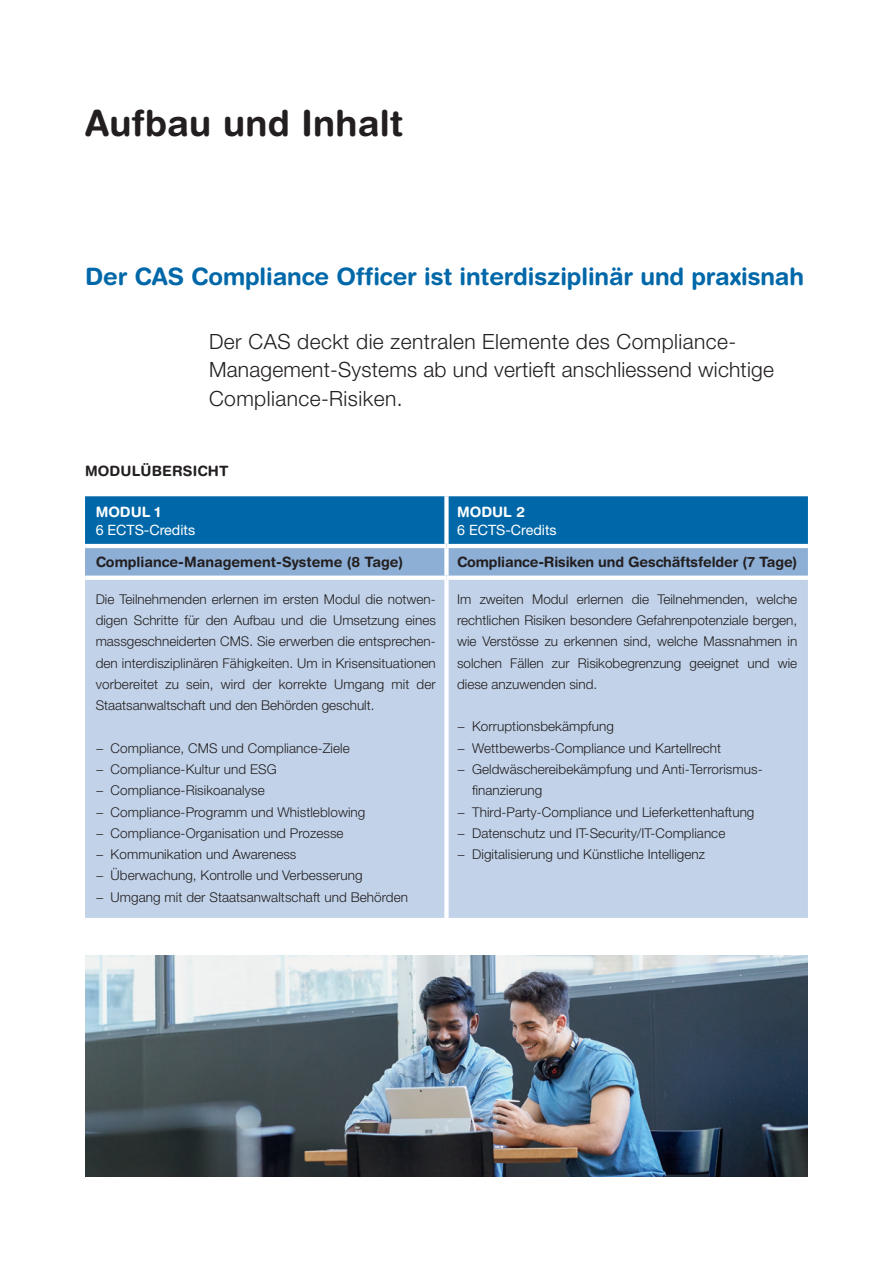
<style>
.page{position:relative;width:893px;height:1263px;background:#fff}
.page>*{position:absolute;margin:0;border:0;box-sizing:border-box;transform-origin:0 0}
.t1{font:700 36px "Helvetica Rounded LT Std";letter-spacing:.005em;color:#231f20}
.t2{font:700 24px "Helvetica Rounded LT Std";letter-spacing:-.005em;color:#0068a9}
.t3{font:300 21px/28.5px "Helvetica Neue LT Pro";letter-spacing:.02em;color:#231f20}
.t4{font:700 14.25px "Helvetica Rounded LT Std";color:#231f20}
.t5{font:14.25px "Helvetica Neue LT Pro";color:#fff}
.t6{font:700 14.25px "Helvetica Rounded LT Std";color:#fff}
.t7{font:300 13.5px/21.3px "Helvetica Neue LT Pro";letter-spacing:.005em;color:#231f20;text-align:justify}
</style>
<div class="page">
<svg style="left:85px;top:496px;width:723px;height:80px;background:#3683ba"></svg>
<div style="left:85px;top:580px;width:723px;height:338px;background:#c2d3e9"></div>
<div style="left:444px;top:496px;width:5px;height:48px;background:#fff"></div>
<hr style="left:85px;top:544px;width:361px;height:4px;background:#fff">
<hr style="left:446px;top:544px;width:362px;height:4px;background:#fff">
<div style="left:444px;top:548px;width:5px;height:28px;background:#fff"></div>
<div style="left:444px;top:580px;width:5px;height:338px;background:#fff"></div>
<img style="left:85px;top:956px;width:723px;height:221px">
<h1 class="t1" style="left:85px;top:101px;width:320px">Aufbau und Inhalt</h1>
<h2 class="t2" style="left:85px;top:262px;width:721px">Der CAS Compliance Officer ist interdisziplinär und praxisnah</h2>
<h3 class="t3" style="left:209px;top:327px;width:566px">Der CAS deckt die zentralen Elemente des Compliance-<br>Management-Systems ab und vertieft anschliessend wichtige<br>Compliance-Risiken.</h3>
<p class="t4" style="left:85px;top:462px;width:145px">MODULÜBERSICHT</p>
<p class="t6" style="left:96px;top:504px;width:67px">MODUL 1</p>
<p class="t5" style="left:96px;top:521px;width:101px">6 ECTS-Credits</p>
<p class="t6" style="left:457px;top:504px;width:69px">MODUL 2</p>
<p class="t5" style="left:457px;top:521px;width:101px">6 ECTS-Credits</p>
<p class="t4" style="left:96px;top:553px;width:309px">Compliance-Management-Systeme (8 Tage)</p>
<p class="t4" style="left:457px;top:553px;width:342px">Compliance-Risiken und Geschäftsfelder (7 Tage)</p>
<p class="t7" style="left:96px;top:588px;width:342px">Die Teilnehmenden erlernen im ersten Modul die notwen&shy;digen Schritte für den Aufbau und die Umsetzung eines massgeschneiderten CMS. Sie erwerben die entsprechen&shy;den interdisziplinären Fähigkeiten. Um in Krisensituationen vorbereitet zu sein, wird der korrekte Umgang mit der Staatsanwaltschaft und den Behörden geschult.</p>
<p class="t7" style="left:96px;top:737px;width:314px;text-align:left">− Compliance, CMS und Compliance-Ziele<br>− Compliance-Kultur und ESG<br>− Compliance-Risikoanalyse<br>− Compliance-Programm und Whistleblowing<br>− Compliance-Organisation und Prozesse<br>− Kommunikation und Awareness<br>− Überwachung, Kontrolle und Verbesserung<br>− Umgang mit der Staatsanwaltschaft und Behörden</p>
<p class="t7" style="left:457px;top:588px;width:342px">Im zweiten Modul erlernen die Teilnehmenden, welche rechtlichen Risiken besondere Gefahrenpotenziale bergen, wie Verstösse zu erkennen sind, welche Massnahmen in solchen Fällen zur Risikobegrenzung geeignet und wie diese anzuwenden sind.</p>
<p class="t7" style="left:457px;top:716px;width:158px">− Korruptionsbekämpfung</p>
<p class="t7" style="left:457px;top:737px;width:266px">− Wettbewerbs-Compliance und Kartellrecht</p>
<p class="t7" style="left:457px;top:758px;width:307px">− Geldwäschereibekämpfung und Anti-Terrorismus-</p>
<p class="t7" style="left:472px;top:779px;width:72px">finanzierung</p>
<p class="t7" style="left:457px;top:801px;width:299px">− Third-Party-Compliance und Lieferkettenhaftung</p>
<p class="t7" style="left:457px;top:822px;width:270px">− Datenschutz und IT-Security/IT-Compliance</p>
<p class="t7" style="left:457px;top:843px;width:250px">− Digitalisierung und Künstliche Intelligenz</p>
</div>
